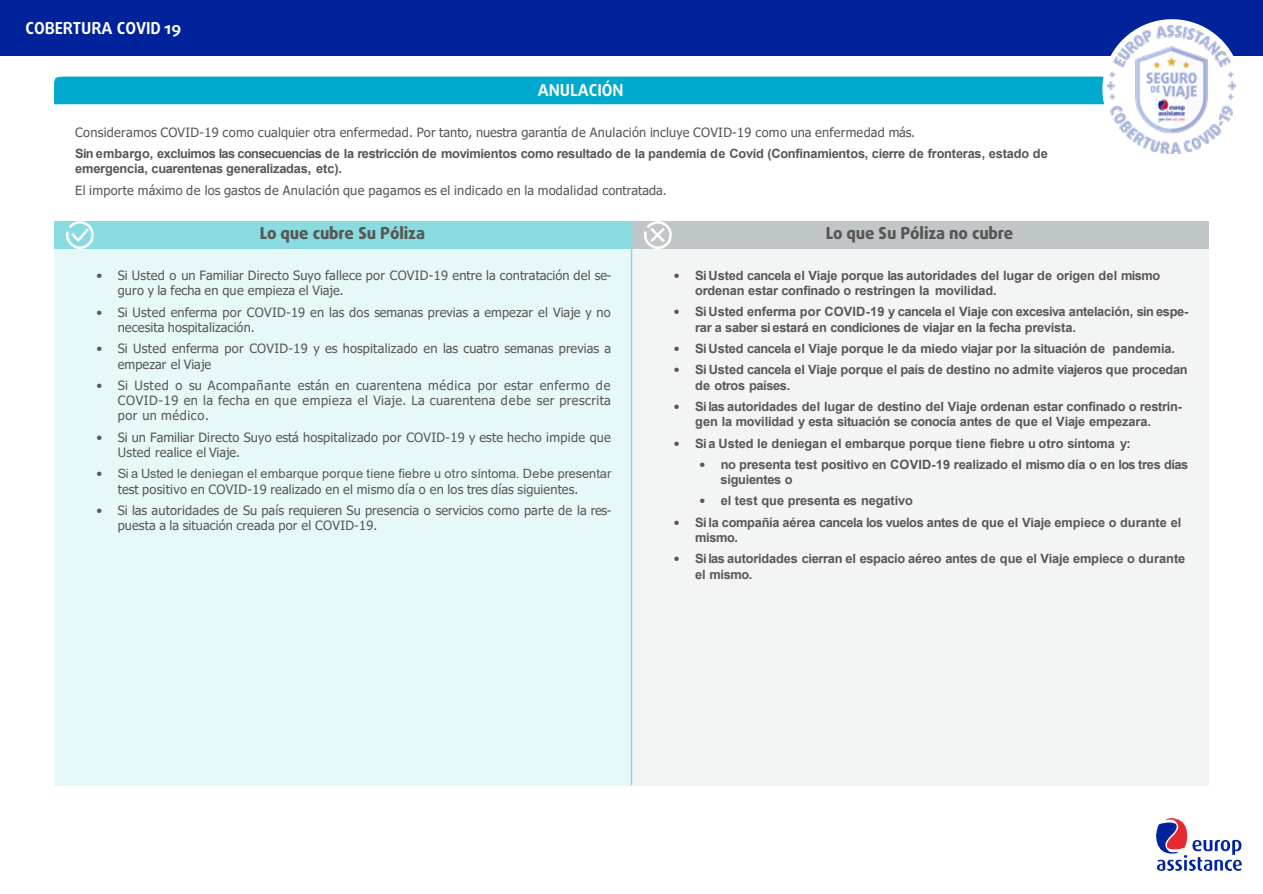
<style>
.page{position:relative;width:1263px;height:894px;background:#fff}
.page>*{position:absolute;margin:0;border:0;box-sizing:border-box;transform-origin:0 0}
.t1{font:800 16.5px "Daxline Pro";letter-spacing:-.005em;color:#575756}
.t2{font:700 16.5px "Daxline Pro";letter-spacing:-.005em;color:#fff}
.t3{font:700 12.75px/15.3px "Arial";letter-spacing:-.015em;color:#575756}
.t4{font:12.75px/15.3px "Tahoma";letter-spacing:.01em;color:#575756}
.t5{font:12.75px/15.6px "Arial";letter-spacing:.005em;color:#575756}
.s1{font-family:"Tahoma"}
.s2{font-family:"Tahoma";font-weight:400}
</style>
<div class="page">
<div style="left:0;top:0;width:1263px;height:55px;background:#00239c"></div>
<img style="left:1156px;top:818px;width:86px;height:52px">
<div style="left:54px;top:249px;width:577px;height:535px;background:#e7f8f9"></div>
<div style="left:631px;top:249px;width:578px;height:535px;background:#f3f4f4"></div>
<div style="left:54px;top:221px;width:577px;height:28px;background:#88dbdf"></div>
<div style="left:631px;top:221px;width:578px;height:28px;background:#c1c6c8"></div>
<hr style="left:631px;top:221px;width:1px;height:564px;background:#88dbdf">
<img style="left:66px;top:221px;width:28px;height:28px">
<img style="left:644px;top:221px;width:28px;height:28px">
<svg style="left:54px;top:19px;width:1188px;height:135px"></svg>
<img style="left:1108px;top:26px;width:127px;height:127px">
<p class="t2" style="left:26px;top:17px;width:157px">COBERTURA COVID 19</p>
<p class="t2" style="left:538px;top:79px;width:87px">ANULACIÓN</p>
<p class="t4" style="left:75px;top:125px;width:841px">Consideramos COVID-19 como cualquier otra enfermedad. Por tanto, nuestra garantía de Anulación incluye COVID-19 como una enfermedad más.</p>
<p class="t3" style="left:75px;top:146px;width:974px">Sin embargo, excluimos las consecuencias de la restricción de movimientos como resultado de la pandemia de Covid (Confinamientos, cierre de fronteras, estado de emergencia, cuarentenas generalizadas, etc).</p>
<p class="t4" style="left:75px;top:183px;width:593px">El importe máximo de los gastos de Anulación que pagamos es el indicado en la modalidad contratada.</p>
<p class="t1" style="left:260px;top:222px;width:167px">Lo que cubre Su Póliza</p>
<p class="t1" style="left:826px;top:222px;width:189px">Lo que Su Póliza no cubre</p>
<p class="t4" style="left:118px;top:268px;width:495px;text-indent:-21px">• Si Usted o un Familiar Directo Suyo fallece por COVID-19 entre la contratación del se&shy;guro y la fecha en que empieza el Viaje.</p>
<p class="t4" style="left:118px;top:305px;width:494px;text-indent:-21px">• Si Usted enferma por COVID-19 en las dos semanas previas a empezar el Viaje y no necesita hospitalización.</p>
<p class="t4" style="left:118px;top:341px;width:495px;text-indent:-21px">• Si Usted enferma por COVID-19 y es hospitalizado en las cuatro semanas previas a empezar el Viaje</p>
<p class="t4" style="left:118px;top:378px;width:495px;text-align:justify;text-indent:-21px">• Si Usted o su Acompañante están en cuarentena médica por estar enfermo de COVID-19 en la fecha en que empieza el Viaje. La cuarentena debe ser prescrita por un médico.</p>
<p class="t4" style="left:118px;top:430px;width:495px;text-indent:-21px">• Si un Familiar Directo Suyo está hospitalizado por COVID-19 y este hecho impide que<br>Usted realice el Viaje.</p>
<p class="t5" style="left:118px;top:465px;width:495px;text-indent:-21px"><span class="s1">•</span> Si a Usted le deniegan el embarque porque tiene fiebre u otro síntoma. Debe presentar <span class="s1">test positivo en COVID-19 realizado en el mismo día o en los tres días siguientes.</span></p>
<p class="t4" style="left:118px;top:503px;width:495px;text-indent:-21px">• Si las autoridades de Su país requieren Su presencia o servicios como parte de la res&shy;puesta a la situación creada por el COVID-19.</p>
<p class="t3" style="left:695px;top:267px;width:467px;text-indent:-21px"><span class="s2">•</span> Si Usted cancela el Viaje porque las autoridades del lugar de origen del mismo ordenan estar confinado o restringen la movilidad.</p>
<p class="t3" style="left:695px;top:304px;width:495px;text-indent:-21px"><span class="s2">•</span> Si Usted enferma por COVID-19 y cancela el Viaje con excesiva antelación, sin espe&shy;rar a saber si estará en condiciones de viajar en la fecha prevista.</p>
<p class="t3" style="left:674px;top:341px;width:503px"><span class="s2">•</span> Si Usted cancela el Viaje porque le da miedo viajar por la situación de pandemia.</p>
<p class="t3" style="left:695px;top:362px;width:494px;text-indent:-21px"><span class="s2">•</span> Si Usted cancela el Viaje porque el país de destino no admite viajeros que procedan de otros países.</p>
<p class="t3" style="left:695px;top:399px;width:488px;text-indent:-21px"><span class="s2">•</span> Si las autoridades del lugar de destino del Viaje ordenan estar confinado o restrin&shy;gen la movilidad y esta situación se conocía antes de que el Viaje empezara.</p>
<p class="t3" style="left:674px;top:435px;width:458px"><span class="s2">•</span> Si a Usted le deniegan el embarque porque tiene fiebre u otro síntoma y:</p>
<p class="t3" style="left:721px;top:456px;width:469px;text-indent:-21px"><span class="s2">•</span> no presenta test positivo en COVID-19 realizado el mismo día o en los tres días siguientes o</p>
<p class="t3" style="left:699px;top:493px;width:215px"><span class="s2">•</span> el test que presenta es negativo</p>
<p class="t3" style="left:695px;top:514px;width:488px;text-indent:-21px"><span class="s2">•</span> Si la compañía aérea cancela los vuelos antes de que el Viaje empiece o durante el mismo.</p>
<p class="t3" style="left:695px;top:551px;width:492px;text-indent:-21px"><span class="s2">•</span> Si las autoridades cierran el espacio aéreo antes de que el Viaje empiece o durante el mismo.</p>
</div>
